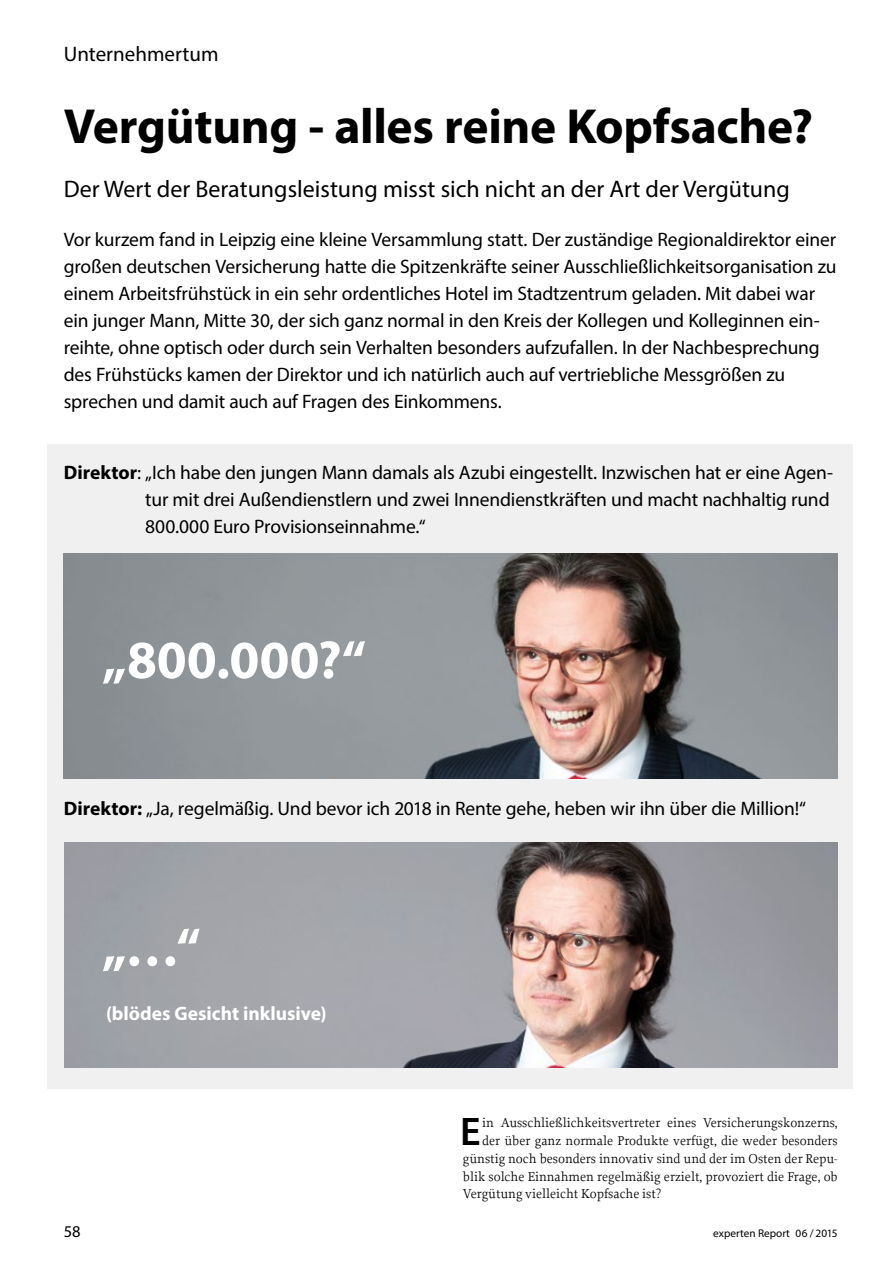
<style>
.page{position:relative;width:893px;height:1263px;background:#fff}
.page>*{position:absolute;margin:0;border:0;box-sizing:border-box;transform-origin:0 0}
.t1{font:700 54px "Myriad Pro";color:#fff}
.t2{font:700 49.5px "Myriad Pro";letter-spacing:-.005em;color:#000}
.t3{font:600 40.05px "Myriad Pro";color:#000}
.t4{font:24px "Myriad Pro";color:#000}
.t5{font:21px "Myriad Pro";color:#000}
.t6{font:19.5px/27px "Myriad Pro";letter-spacing:-.01em;color:#000}
.t7{font:700 19.5px "Myriad Pro";color:#fff}
.t8{font:16.5px "Myriad Pro";color:#000}
.t9{font:13.5px "Proforma";color:#000}
.t10{font:11.25px "Myriad Pro";color:#000}
.s1{font-weight:700}
</style>
<div class="page">
<div style="left:47px;top:444px;width:806px;height:645px;background:#f0f0f0"></div>
<img style="left:64px;top:842px;width:774px;height:225px">
<img style="left:64px;top:553px;width:774px;height:225px">
<p class="t5" style="left:64px;top:41px;width:156px">Unternehmertum</p>
<h2 class="t2" style="left:64px;top:94px;width:751px">Vergütung - alles reine Kopfsache?</h2>
<p class="t4" style="left:64px;top:174px;width:728px">Der Wert der Beratungsleistung misst sich nicht an der Art der Vergütung</p>
<p class="t6" style="left:64px;top:226px;width:774px">Vor kurzem fand in Leipzig eine kleine Versammlung statt. Der zuständige Regionaldirektor einer großen deutschen Versicherung hatte die Spitzenkräfte seiner Ausschließlichkeitsorganisation zu einem Arbeitsfrühstück in ein sehr ordentliches Hotel im Stadtzentrum geladen. Mit dabei war ein junger Mann, Mitte 30, der sich ganz normal in den Kreis der Kollegen und Kolleginnen ein&shy;reihte, ohne optisch oder durch sein Verhalten besonders aufzufallen. In der Nachbesprechung des Frühstücks kamen der Direktor und ich natürlich auch auf vertriebliche Messgrößen zu sprechen und damit auch auf Fragen des Einkommens.</p>
<p class="t6" style="left:145px;top:458px;width:689px;text-indent:-81px"><span class="s1">Direktor</span>: „Ich habe den jungen Mann damals als Azubi eingestellt. Inzwischen hat er eine Agen&shy;tur mit drei Außendienstlern und zwei Innendienstkräften und macht nachhaltig rund<br>800.000 Euro Provisionseinnahme.“</p>
<h1 class="t1" style="left:102px;top:625px;width:266px">„800.000?“</h1>
<p class="t6" style="left:64px;top:794px;width:744px"><span class="s1">Direktor:</span> „Ja, regelmäßig. Und bevor ich 2018 in Rente gehe, heben wir ihn über die Million!“</p>
<h1 class="t1" style="left:102px;top:912px;width:100px">„…“</h1>
<p class="t7" style="left:106px;top:1000px;width:222px">(blödes Gesicht inklusive)</p>
<h3 class="t3" style="left:460px;top:1106px;width:22px">E</h3>
<p class="t9" style="left:482px;top:1114px;width:357px">in Ausschließlichkeitsvertreter eines Versicherungskonzerns,</p>
<p class="t9" style="left:482px;top:1132px;width:357px">der über ganz normale Produkte verfügt, die weder besonders</p>
<p class="t9" style="left:463px;top:1150px;width:376px">günstig noch besonders innovativ sind und der im Osten der Repu-</p>
<p class="t9" style="left:463px;top:1168px;width:376px">blik solche Einnahmen regelmäßig erzielt, provoziert die Frage, ob</p>
<p class="t9" style="left:463px;top:1186px;width:200px">Vergütung vielleicht Kopfsache ist?</p>
<p class="t8" style="left:64px;top:1222px;width:18px">58</p>
<p class="t10" style="left:713px;top:1227px;width:126px">experten Report 06 / 2015</p>
</div>
